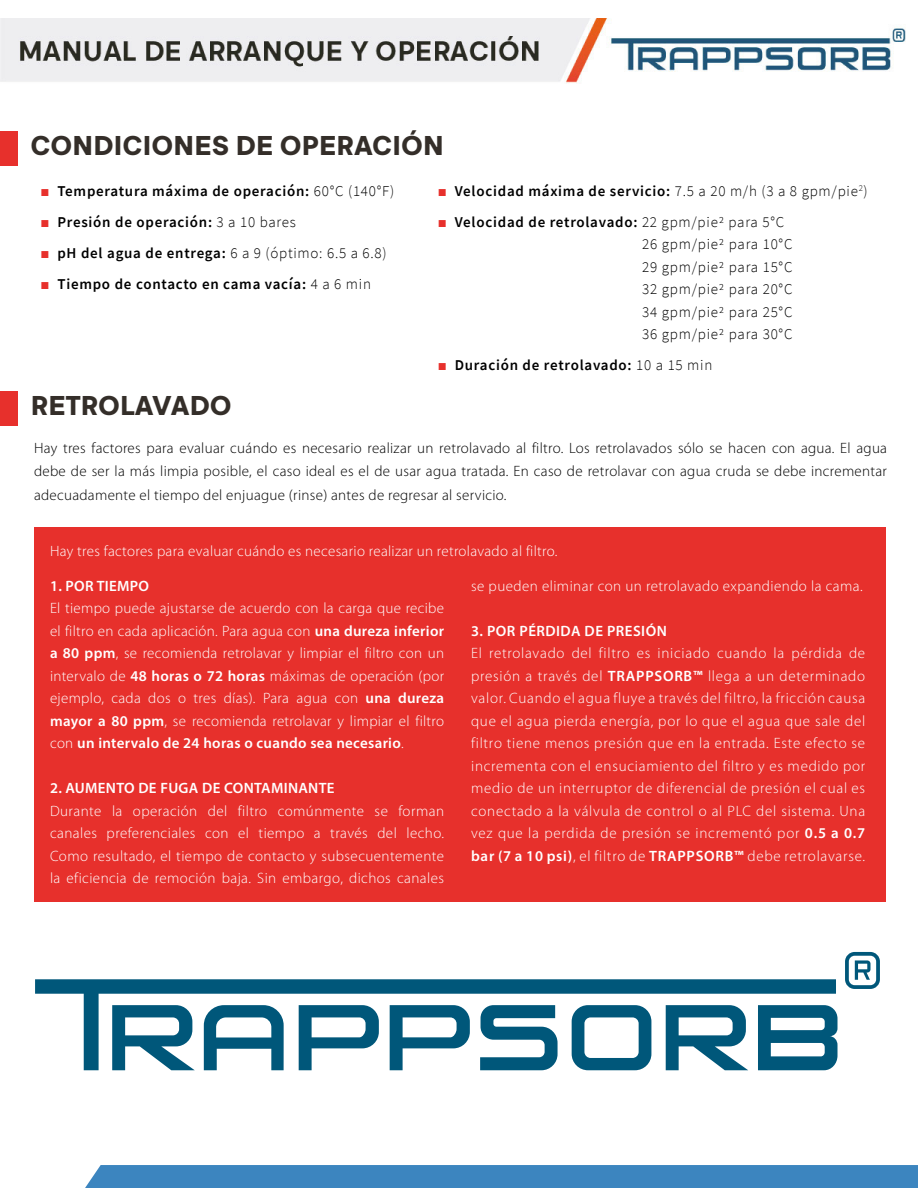
<style>
.page{position:relative;width:918px;height:1188px;background:#fff}
.page>*{position:absolute;margin:0;border:0;box-sizing:border-box;transform-origin:0 0}
.t1{font:900 26.85px "Quadran";letter-spacing:-.01em;color:#342e29}
.t2{font:300 15px/22.5px "Myriad Pro";letter-spacing:.03em;color:#fff;text-align:justify}
.t3{font:300 15px/23.2px "Myriad Pro";letter-spacing:.02em;color:#000;text-align:justify}
.t4{font:600 15px "Source Sans Pro";letter-spacing:.05em;color:#000}
.t5{font:300 15px/22.5px "Source Sans Pro";letter-spacing:.05em;color:#000}
.t6{font:600 15px "Myriad Pro";letter-spacing:.02em;color:#fff}
.s1{font-family:"Arial";font-weight:400;color:#e7302c}
.s2{font-weight:300}
.s3{font-weight:600}
</style>
<div class="page">
<img style="left:0;top:18px;width:906px;height:66px">
<div style="left:34px;top:527px;width:852px;height:375px;background:#e7302c"></div>
<div style="left:0;top:392px;width:17px;height:34px;background:#e7302c"></div>
<svg style="left:836px;top:1012px;width:2px;height:50px"></svg>
<svg style="left:35px;top:979px;width:801px;height:91px"></svg>
<svg style="left:845px;top:952px;width:35px;height:37px"></svg>
<div style="left:0;top:131px;width:17px;height:35px;background:#e7302c"></div>
<div style="left:85px;top:1165px;width:833px;height:23px;background:#3c85bf"></div>
<p class="t1" style="left:31px;top:127px;width:415px">CONDICIONES DE OPERACIÓN</p>
<p class="t4" style="left:40px;top:181px;width:355px"><span class="s1">■</span> Temperatura máxima de operación: <span class="s2">60°C (140°F)</span></p>
<p class="t4" style="left:40px;top:212px;width:257px"><span class="s1">■</span> Presión de operación: <span class="s2">3 a 10 bares</span></p>
<p class="t4" style="left:40px;top:243px;width:348px"><span class="s1">■</span> pH del agua de entrega: <span class="s2">6 a 9 (óptimo: 6.5 a 6.8)</span></p>
<p class="t4" style="left:40px;top:274px;width:332px"><span class="s1">■</span> Tiempo de contacto en cama vacía: <span class="s2">4 a 6 min</span></p>
<p class="t4" style="left:438px;top:181px;width:431px"><span class="s1">■</span> Velocidad máxima de servicio: <span class="s2">7.5 a 20 m/h (3 a 8 gpm/pie</span><sup>2</sup><span class="s2">)</span></p>
<p class="t5" style="left:642px;top:211px;width:152px;text-indent:-205px"><span class="s1">■</span> <span class="s3">Velocidad de retrolavado:</span> 22 gpm/pie2 para 5°C<br>26 gpm/pie2 para 10°C<br>29 gpm/pie2 para 15°C<br>32 gpm/pie2 para 20°C<br>34 gpm/pie2 para 25°C<br>36 gpm/pie2 para 30°C</p>
<p class="t4" style="left:438px;top:356px;width:276px"><span class="s1">■</span> Duración de retrolavado: <span class="s2">10 a 15 min</span></p>
<p class="t1" style="left:31px;top:388px;width:203px">RETROLAVADO</p>
<p class="t3" style="left:34px;top:436px;width:855px">Hay tres factores para evaluar cuándo es necesario realizar un retrolavado al filtro. Los retrolavados sólo se hacen con agua. El agua debe de ser la más limpia posible, el caso ideal es el de usar agua tratada. En caso de retrolavar con agua cruda se debe incrementar adecuadamente el tiempo del enjuague (rinse) antes de regresar al servicio.</p>
<p class="t2" style="left:50px;top:539px;width:509px">Hay tres factores para evaluar cuándo es necesario realizar un retrolavado al filtro.</p>
<p class="t6" style="left:50px;top:576px;width:101px">1. POR TIEMPO</p>
<p class="t2" style="left:50px;top:597px;width:396px">El tiempo puede ajustarse de acuerdo con la carga que recibe el filtro en cada aplicación. Para agua con <span class="s3">una dureza inferior a 80 ppm</span>, se recomienda retrolavar y limpiar el filtro con un intervalo de <span class="s3">48 horas o 72 horas</span> máximas de operación (por ejemplo, cada dos o tres días). Para agua con <span class="s3">una dureza mayor a 80 ppm</span>, se recomienda retrolavar y limpiar el filtro con <span class="s3">un intervalo de 24 horas o cuando sea necesario</span>.</p>
<p class="t6" style="left:50px;top:779px;width:286px">2. AUMENTO DE FUGA DE CONTAMINANTE</p>
<p class="t2" style="left:50px;top:799px;width:396px">Durante la operación del filtro comúnmente se forman canales preferenciales con el tiempo a través del lecho.<br>Como resultado, el tiempo de contacto y subsecuentemente la eficiencia de remoción baja. Sin embargo, dichos canales</p>
<p class="t2" style="left:471px;top:574px;width:393px">se pueden eliminar con un retrolavado expandiendo la cama.</p>
<p class="t6" style="left:471px;top:621px;width:197px">3. POR PÉRDIDA DE PRESIÓN</p>
<p class="t2" style="left:471px;top:642px;width:396px">El retrolavado del filtro es iniciado cuando la pérdida de presión a través del <span class="s3">TRAPPSORB™</span> llega a un determinado valor. Cuando el agua fluye a través del filtro, la fricción causa que el agua pierda energía, por lo que el agua que sale del filtro tiene menos presión que en la entrada. Este efecto se incrementa con el ensuciamiento del filtro y es medido por medio de un interruptor de diferencial de presión el cual es conectado a la válvula de control o al PLC del sistema. Una vez que la perdida de presión se incrementó por <span class="s3">0.5 a 0.7 bar (7 a 10 psi)</span>, el filtro de <span class="s3">TRAPPSORB™</span> debe retrolavarse.</p>
</div>
